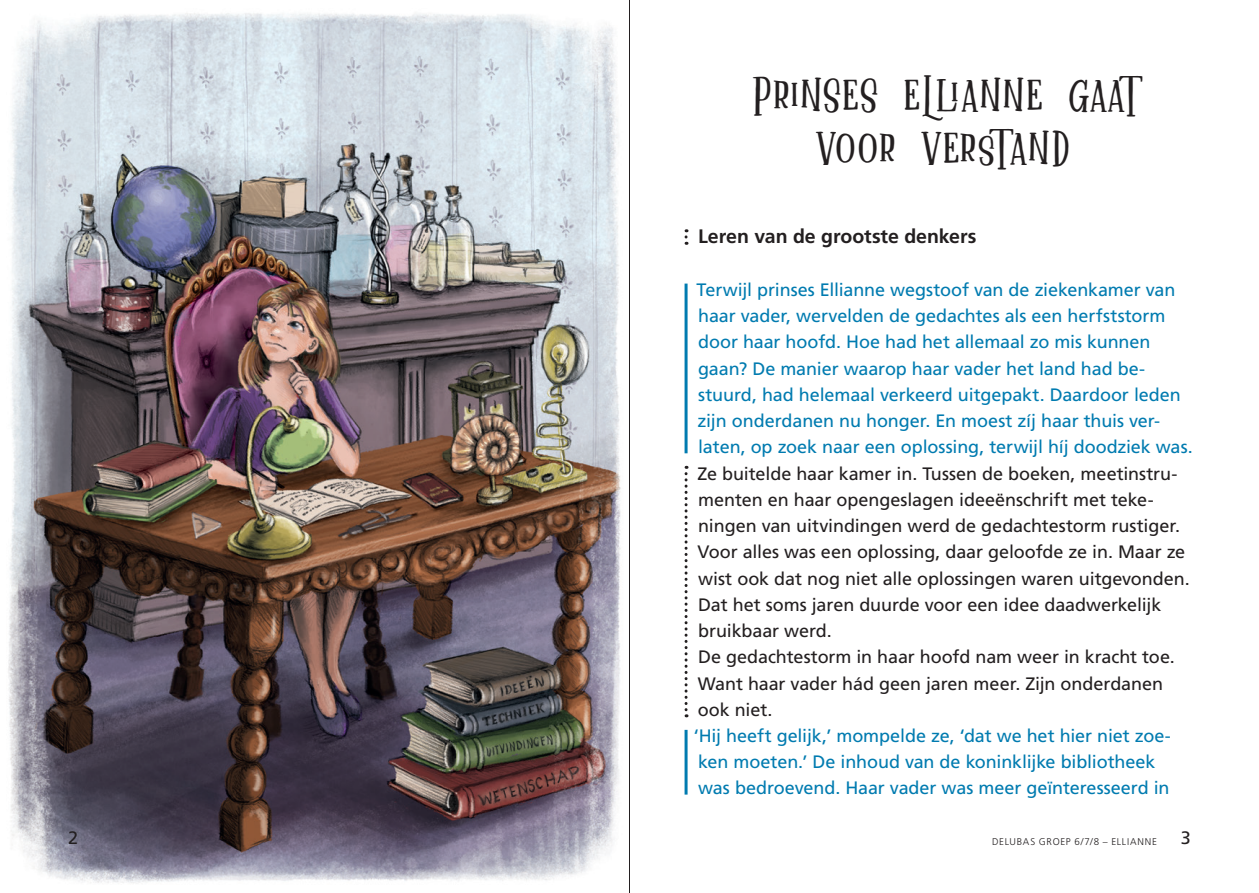
<style>
.page{position:relative;width:1259px;height:893px;background:#fff}
.page>*{position:absolute;margin:0;border:0;box-sizing:border-box;transform-origin:0 0}
.t1{font:48px/52.5px "Mallica Fairytale";letter-spacing:-.025em;color:#231f20;text-align:center}
.t2{font:700 19.5px "Frutiger LT Pro";color:#231f20}
.t3{font:18px/26.2px "Frutiger LT Pro";letter-spacing:-.005em;color:#007bb0}
.t4{font:18px/26.2px "Frutiger LT Pro";letter-spacing:-.005em;color:#231f20}
.t5{font:300 9.75px "Frutiger LT Pro";letter-spacing:.075em;color:#231f20}
</style>
<div class="page">
<img style="left:8px;top:13px;width:613px;height:870px">
<svg style="left:684px;top:229px;width:3px;height:16px"></svg>
<hr style="left:684px;top:284px;width:3px;height:169px;background:#007bb0">
<svg style="left:684px;top:466px;width:3px;height:251px"></svg>
<hr style="left:684px;top:730px;width:3px;height:65px;background:#007bb0">
<hr style="left:629px;top:0;width:1px;height:893px;background:#231f20">
<h1 class="t1" style="left:751px;top:71px;width:393px">Prinses Ellianne gaat voor verstand</h1>
<p class="t2" style="left:698px;top:225px;width:280px">Leren van de grootste denkers</p>
<p class="t3" style="left:696px;top:276px;width:498px">Terwijl prinses Ellianne wegstoof van de ziekenkamer van haar vader, wervelden de gedachtes als een herfststorm door haar hoofd. Hoe had het allemaal zo mis kunnen gaan? De manier waarop haar vader het land had be&shy;stuurd, had helemaal verkeerd uitgepakt. Daardoor leden zijn onderdanen nu honger. En moest zíj haar thuis ver&shy;laten, op zoek naar een oplossing, terwijl híj doodziek was.</p>
<p class="t4" style="left:697px;top:460px;width:494px">Ze buitelde haar kamer in. Tussen de boeken, meetinstru&shy;menten en haar opengeslagen ideeënschrift met teke&shy;ningen van uitvindingen werd de gedachtestorm rustiger.<br>Voor alles was een oplossing, daar geloofde ze in. Maar ze wist ook dat nog niet alle oplossingen waren uitgevonden.<br>Dat het soms jaren duurde voor een idee daadwerkelijk bruikbaar werd.<br>De gedachtestorm in haar hoofd nam weer in kracht toe.<br>Want haar vader hád geen jaren meer. Zijn onderdanen ook niet.</p>
<p class="t3" style="left:693px;top:723px;width:479px">‘Hij heeft gelijk,’ mompelde ze, ‘dat we het hier niet zoe&shy;ken moeten.’ De inhoud van de koninklijke bibliotheek was bedroevend. Haar vader was meer geïnteresseerd in</p>
<p class="t4" style="left:68px;top:825px;width:12px">2</p>
<p class="t5" style="left:992px;top:835px;width:166px">DELUBAS GROEP 6/7/8 – ELLIANNE</p>
<p class="t4" style="left:1181px;top:825px;width:12px">3</p>
</div>
